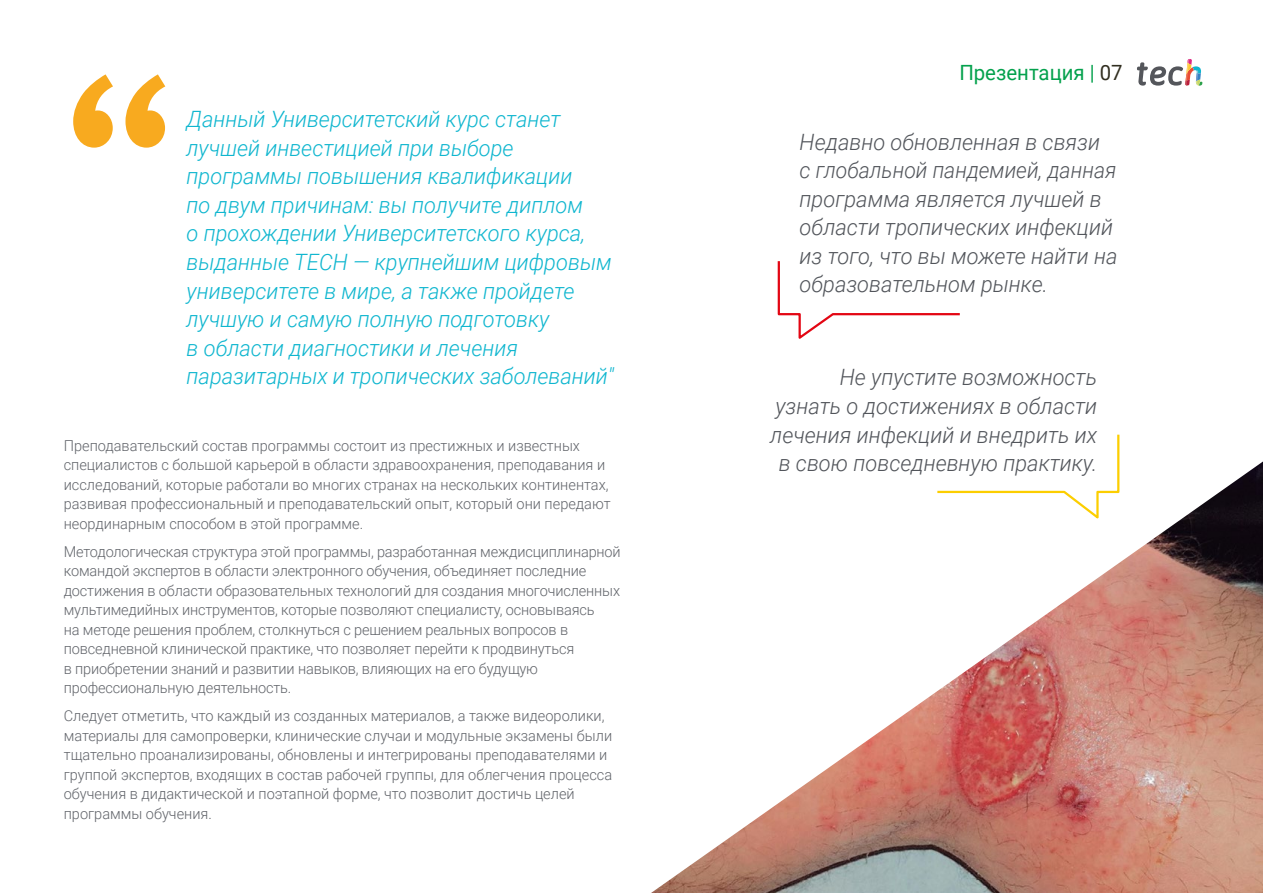
<style>
.page{position:relative;width:1263px;height:893px;background:#fff}
.page>*{position:absolute;margin:0;border:0;box-sizing:border-box;transform-origin:0 0}
.t1{font:italic 300 22.5px/28.5px "Roboto";color:#0fb6cf}
.t2{font:italic 300 22.5px/28.5px "Roboto";color:#52555b;text-align:right}
.t3{font:21px "Roboto";color:#04a14d}
.t4{font:300 15px/19.5px "Roboto";letter-spacing:-.005em;color:#61646a}
.s1{color:#312e20}
</style>
<div class="page">
<img style="left:651px;top:461px;width:612px;height:432px">
<svg style="left:73px;top:74px;width:92px;height:74px"></svg>
<svg style="left:1137px;top:59px;width:65px;height:27px"></svg>
<svg style="left:935px;top:434px;width:185px;height:88px"></svg>
<svg style="left:777px;top:261px;width:183px;height:78px"></svg>
<p class="t1" style="left:187px;top:104px;width:429px">Данный Университетский курс станет лучшей инвестицией при выборе программы повышения квалификации<br>по двум причинам: вы получите диплом<br>о прохождении Университетского курса, выданные TECH — крупнейшим цифровым университете в мире, а также пройдете лучшую и самую полную подготовку<br>в области диагностики и лечения паразитарных и тропических заболеваний"</p>
<p class="t4" style="left:64px;top:435px;width:548px">Преподавательский состав программы состоит из престижных и известных специалистов с большой карьерой в области здравоохранения, преподавания и исследований, которые работали во многих странах на нескольких континентах, развивая профессиональный и преподавательский опыт, который они передают неординарным способом в этой программе.</p>
<p class="t4" style="left:64px;top:541px;width:558px">Методологическая структура этой программы, разработанная междисциплинарной командой экспертов в области электронного обучения, объединяет последние достижения в области образовательных технологий для создания многочисленных мультимедийных инструментов, которые позволяют специалисту, основываясь<br>на методе решения проблем, столкнуться с решением реальных вопросов в повседневной клинической практике, что позволяет перейти к продвинуться<br>в приобретении знаний и развитии навыков, влияющих на его будущую профессиональную деятельность.</p>
<p class="t4" style="left:64px;top:706px;width:550px">Следует отметить, что каждый из созданных материалов, а также видеоролики, материалы для самопроверки, клинические случаи и модульные экзамены были тщательно проанализированы, обновлены и интегрированы преподавателями и группой экспертов, входящих в состав рабочей группы, для облегчения процесса обучения в дидактической и поэтапной форме, что позволит достичь целей программы обучения.</p>
<h2 class="t3" style="left:959px;top:57px;width:165px">Презентация | <span class="s1">07</span></h2>
<h1 class="t2" style="left:800px;top:127px;width:319px;text-align:left">Недавно обновленная в связи<br>с глобальной пандемией, данная программа является лучшей в области тропических инфекций из того, что вы можете найти на образовательном рынке.</h1>
<h1 class="t2" style="left:770px;top:362px;width:328px">Не упустите возможность узнать о достижениях в области лечения инфекций и внедрить их в свою повседневную практику.</h1>
</div>
